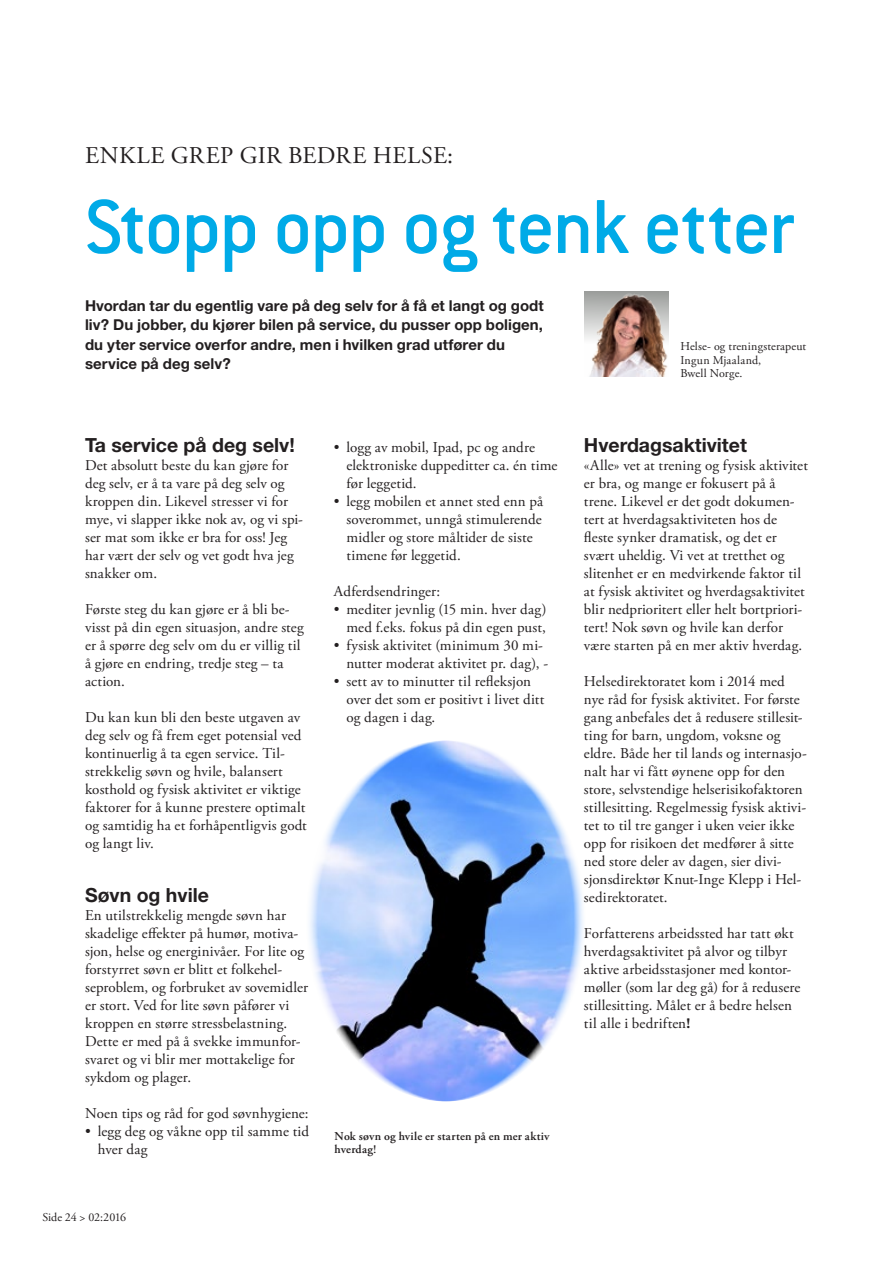
<style>
.page{position:relative;width:893px;height:1263px;background:#fff}
.page>*{position:absolute;margin:0;border:0;box-sizing:border-box;transform-origin:0 0}
.t1{font:500 84px "Conduit ITC";letter-spacing:-.025em;color:#00aae7}
.t2{font:24px "Adobe Garamond Pro";letter-spacing:.02em;color:#231f20}
.t3{font:700 19.5px "Helvetica Neue LT Std";color:#231f20}
.t4{font:15px/18px "Adobe Garamond Pro";letter-spacing:.005em;color:#231f20}
.t5{font:700 15px/19.5px "Helvetica Neue LT Std";letter-spacing:.005em;color:#231f20}
.t6{font:12px/13.5px "Adobe Garamond Pro";letter-spacing:.01em;color:#231f20}
.t7{font:600 12px/13.5px "Adobe Garamond Pro";letter-spacing:.015em;color:#231f20}
.s1{font-weight:700}
</style>
<div class="page">
<img style="left:584px;top:292px;width:85px;height:85px">
<img style="left:309px;top:740px;width:274px;height:361px">
<h2 class="t2" style="left:85px;top:141px;width:369px">ENKLE GREP GIR BEDRE HELSE:</h2>
<h1 class="t1" style="left:85px;top:179px;width:711px">Stopp opp og tenk etter</h1>
<p class="t5" style="left:85px;top:295px;width:460px">Hvordan tar du egentlig vare på deg selv for å få et langt og godt liv? Du jobber, du kjører bilen på service, du pusser opp boligen, du yter service overfor andre, men i hvilken grad utfører du service på deg selv?</p>
<p class="t6" style="left:680px;top:340px;width:127px">Helse- og treningsterapeut<br>Ingun Mjaaland,<br>Bwell Norge.</p>
<h3 class="t3" style="left:85px;top:433px;width:211px">Ta service på deg selv!</h3>
<p class="t4" style="left:85px;top:456px;width:220px">Det absolutt beste du kan gjøre for deg selv, er å ta vare på deg selv og kroppen din. Likevel stresser vi for mye, vi slapper ikke nok av, og vi spi&shy;ser mat som ikke er bra for oss! Jeg har vært der selv og vet godt hva jeg snakker om.</p>
<p class="t4" style="left:85px;top:600px;width:220px">Første steg du kan gjøre er å bli be&shy;visst på din egen situasjon, andre steg er å spørre deg selv om du er villig til å gjøre en endring, tredje steg – ta action.</p>
<p class="t4" style="left:85px;top:708px;width:223px">Du kan kun bli den beste utgaven av deg selv og få frem eget potensial ved kontinuerlig å ta egen service. Til&shy;strekkelig søvn og hvile, balansert kosthold og fysisk aktivitet er viktige faktorer for å kunne prestere optimalt og samtidig ha et forhåpentligvis godt og langt liv.</p>
<h3 class="t3" style="left:85px;top:883px;width:125px">Søvn og hvile</h3>
<p class="t4" style="left:85px;top:906px;width:224px">En utilstrekkelig mengde søvn har skadelige effekter på humør, motiva&shy;sjon, helse og energinivåer. For lite og forstyrret søvn er blitt et folkehel&shy;seproblem, og forbruket av sovemidler er stort. Ved for lite søvn påfører vi kroppen en større stressbelastning.<br>Dette er med på å svekke immunfor&shy;svaret og vi blir mer mottakelige for sykdom og plager.</p>
<p class="t4" style="left:85px;top:1104px;width:225px">Noen tips og råd for god søvnhygiene:</p>
<p class="t4" style="left:98px;top:1122px;width:213px;text-indent:-13px">• legg deg og våkne opp til samme tid hver dag</p>
<p class="t6" style="left:43px;top:1210px;width:85px">Side 24 &gt; 02:2016</p>
<p class="t4" style="left:347px;top:438px;width:212px;text-indent:-13px">• logg av mobil, Ipad, pc og andre elektroniske duppeditter ca. én time før leggetid.</p>
<p class="t4" style="left:347px;top:492px;width:198px;text-indent:-13px">• legg mobilen et annet sted enn på soverommet, unngå stimulerende midler og store måltider de siste timene før leggetid.</p>
<p class="t4" style="left:334px;top:582px;width:108px">Adferdsendringer:</p>
<p class="t4" style="left:334px;top:600px;width:214px;text-align:right">• mediter jevnlig (15 min. hver dag) med f.eks. fokus på din egen pust,</p>
<p class="t4" style="left:347px;top:636px;width:203px;text-indent:-13px">• fysisk aktivitet (minimum 30 mi&shy;nutter moderat aktivitet pr. dag), -</p>
<p class="t4" style="left:347px;top:672px;width:199px;text-indent:-13px">• sett av to minutter til refleksjon over det som er positivt i livet ditt og dagen i dag.</p>
<p class="t7" style="left:335px;top:1129px;width:216px">Nok søvn og hvile er starten på en mer aktiv hverdag!</p>
<h3 class="t3" style="left:584px;top:433px;width:164px">Hverdagsaktivitet</h3>
<p class="t4" style="left:584px;top:456px;width:225px">«Alle» vet at trening og fysisk aktivitet er bra, og mange er fokusert på å trene. Likevel er det godt dokumen&shy;tert at hverdagsaktiviteten hos de fleste synker dramatisk, og det er svært uheldig. Vi vet at tretthet og slitenhet er en medvirkende faktor til at fysisk aktivitet og hverdagsaktivitet blir nedprioritert eller helt bortpriori&shy;tert! Nok søvn og hvile kan derfor være starten på en mer aktiv hverdag.</p>
<p class="t4" style="left:584px;top:672px;width:224px">Helsedirektoratet kom i 2014 med nye råd for fysisk aktivitet. For første gang anbefales det å redusere stillesit&shy;ting for barn, ungdom, voksne og eldre. Både her til lands og internasjo&shy;nalt har vi fått øynene opp for den store, selvstendige helserisikofaktoren stillesitting. Regelmessig fysisk aktivi&shy;tet to til tre ganger i uken veier ikke opp for risikoen det medfører å sitte ned store deler av dagen, sier divi&shy;sjonsdirektør Knut-Inge Klepp i Hel&shy;sedirektoratet.</p>
<p class="t4" style="left:584px;top:924px;width:218px">Forfatterens arbeidssted har tatt økt hverdagsaktivitet på alvor og tilbyr aktive arbeidsstasjoner med kontor&shy;møller (som lar deg gå) for å redusere stillesitting. Målet er å bedre helsen til alle i bedriften<span class="s1">!</span></p>
</div>
